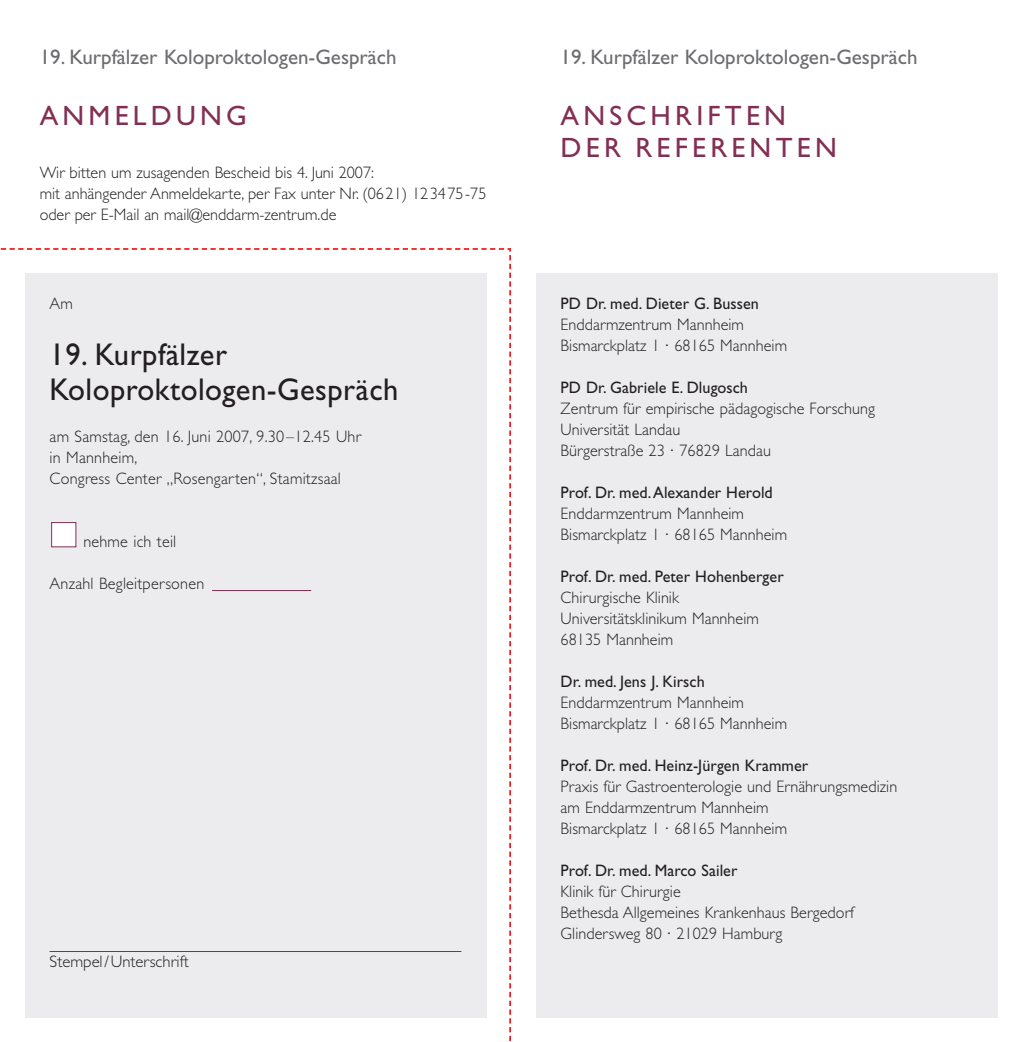
<style>
.page{position:relative;width:1027px;height:1042px;background:#fff}
.page>*{position:absolute;margin:0;border:0;box-sizing:border-box;transform-origin:0 0}
.t1{font:31.5px/35px "Gill Sans";letter-spacing:.015em;color:#231f20}
.t2{font:28px/31.5px "Gill Sans";letter-spacing:.15em;color:#832f54}
.t3{font:21px "Gill Sans";color:#6c6d70}
.t4{font:300 16.62px/21px "Gill Sans";letter-spacing:.005em;color:#231f20}
.t5{font:16.62px "Gill Sans";letter-spacing:.005em;color:#231f20}
</style>
<div class="page">
<div style="left:536px;top:273px;width:461px;height:744px;background:#ececee"></div>
<svg style="left:0;top:248px;width:511px;height:794px;background:#eeedef"></svg>
<p class="t3" style="left:40px;top:49px;width:358px">19. Kurpfälzer Koloproktologen-Gespräch</p>
<h2 class="t2" style="left:40px;top:103px;width:209px">ANMELDUNG</h2>
<p class="t4" style="left:40px;top:163px;width:448px">Wir bitten um zusagenden Bescheid bis 4. Juni 2007:<br>mit anhängender Anmeldekarte, per Fax unter Nr. (0621) 123475-75 oder per E-Mail an mail@enddarm-zentrum.de</p>
<p class="t4" style="left:50px;top:294px;width:25px">Am</p>
<h1 class="t1" style="left:50px;top:340px;width:350px">19. Kurpfälzer<br>Koloproktologen-Gespräch</h1>
<p class="t4" style="left:50px;top:427px;width:313px">am Samstag, den 16. Juni 2007, 9.30–12.45 Uhr in Mannheim,<br>Congress Center „Rosengarten“, Stamitzsaal</p>
<p class="t4" style="left:83px;top:532px;width:95px">nehme ich teil</p>
<p class="t4" style="left:50px;top:574px;width:156px">Anzahl Begleitpersonen</p>
<p class="t4" style="left:50px;top:952px;width:141px">Stempel/Unterschrift</p>
<p class="t3" style="left:561px;top:49px;width:358px">19. Kurpfälzer Koloproktologen-Gespräch</p>
<h2 class="t2" style="left:561px;top:103px;width:278px">ANSCHRIFTEN<br>DER REFERENTEN</h2>
<p class="t5" style="left:561px;top:297px;width:200px">PD Dr. med. Dieter G. Bussen</p>
<p class="t4" style="left:561px;top:315px;width:228px">Enddarmzentrum Mannheim<br>Bismarckplatz 1 · 68165 Mannheim</p>
<p class="t5" style="left:561px;top:381px;width:189px">PD Dr. Gabriele E. Dlugosch</p>
<p class="t4" style="left:561px;top:399px;width:316px">Zentrum für empirische pädagogische Forschung<br>Universität Landau<br>Bürgerstraße 23 · 76829 Landau</p>
<p class="t5" style="left:561px;top:486px;width:214px">Prof. Dr. med.Alexander Herold</p>
<p class="t4" style="left:561px;top:504px;width:228px">Enddarmzentrum Mannheim<br>Bismarckplatz 1 · 68165 Mannheim</p>
<p class="t5" style="left:561px;top:570px;width:225px">Prof. Dr. med. Peter Hohenberger</p>
<p class="t4" style="left:561px;top:588px;width:200px">Chirurgische Klinik<br>Universitätsklinikum Mannheim<br>68135 Mannheim</p>
<p class="t5" style="left:561px;top:675px;width:146px">Dr. med. Jens J. Kirsch</p>
<p class="t4" style="left:561px;top:693px;width:228px">Enddarmzentrum Mannheim<br>Bismarckplatz 1 · 68165 Mannheim</p>
<p class="t5" style="left:561px;top:759px;width:249px">Prof. Dr. med. Heinz-Jürgen Krammer</p>
<p class="t4" style="left:561px;top:777px;width:338px">Praxis für Gastroenterologie und Ernährungsmedizin am Enddarmzentrum Mannheim<br>Bismarckplatz 1 · 68165 Mannheim</p>
<p class="t5" style="left:561px;top:864px;width:178px">Prof. Dr. med. Marco Sailer</p>
<p class="t4" style="left:561px;top:882px;width:295px">Klinik für Chirurgie<br>Bethesda Allgemeines Krankenhaus Bergedorf<br>Glindersweg 80 · 21029 Hamburg</p>
</div>
